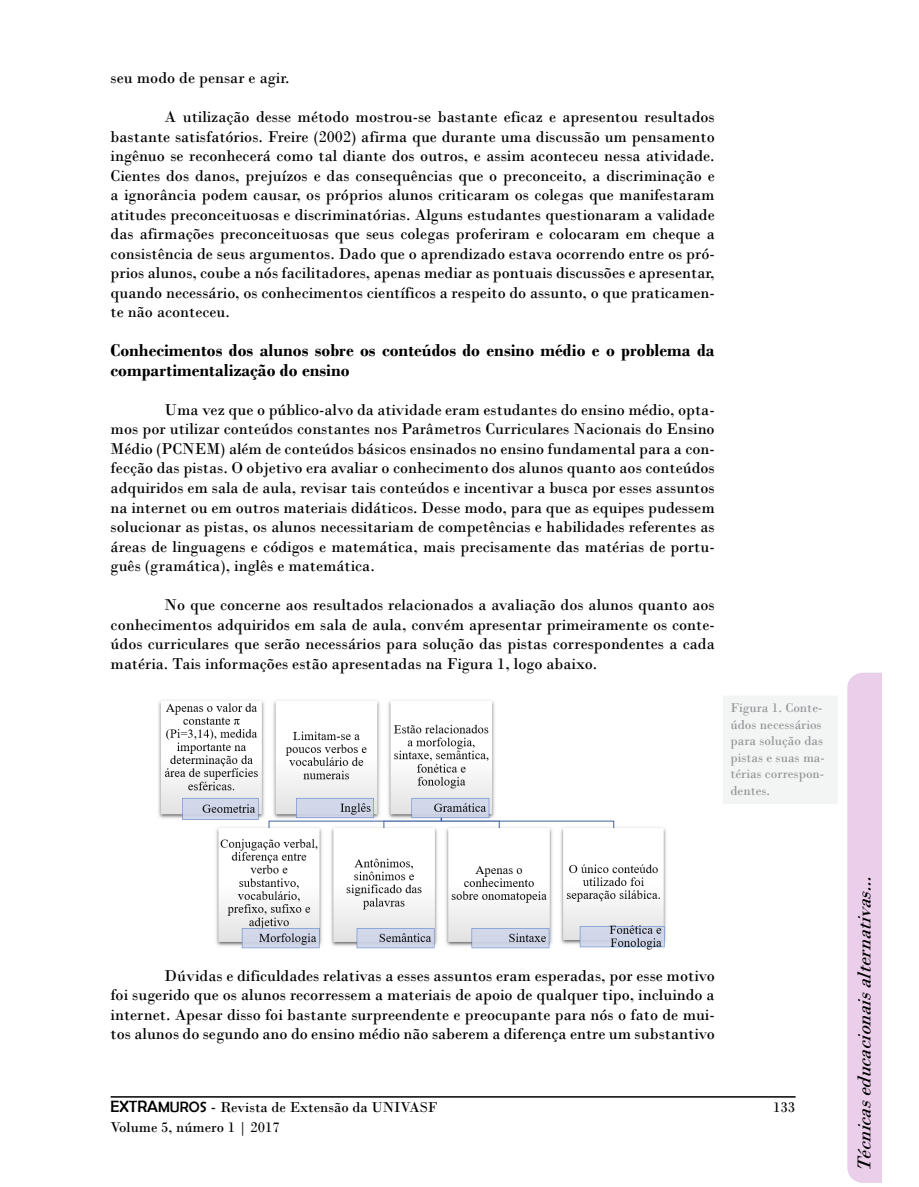
<style>
.page{position:relative;width:919px;height:1187px;background:#fff}
.page>*{position:absolute;margin:0;border:0;box-sizing:border-box;transform-origin:0 0}
.t1{font:italic 19.5px "Bodoni";color:#000}
.t2{font:700 18px/19.5px "Bodoni";color:#000}
.t3{font:16.5px/19.5px "Bodoni";color:#000;text-align:justify}
.t4{font:15px/19.5px "Bodoni";color:#000}
.t5{font:13.5px "Bodoni";color:#939598}
.s1{font-family:"Berlin Sans FB";font-size:16.5px}
.s2{font-family:"Berlin Sans FB"}
.s3{font-size:16.5px}
</style>
<div class="page">
<hr style="left:111px;top:1096px;width:684px;height:1px;background:#000">
<div style="left:847px;top:672px;width:34px;height:510px;background:#eaceea"></div>
<hr style="left:869px;top:785px;width:2px;height:387px;background:#fff">
<img style="left:158px;top:700px;width:508px;height:250px">
<div style="left:726px;top:699px;width:107px;height:101px;background:#f3f4f4"></div>
<div style="left:722px;top:695px;width:115px;height:109px;border:8px solid #f3f4f4"></div>
<p class="t3" style="left:111px;top:68px;width:180px">seu modo de pensar e agir.</p>
<p class="t3" style="left:111px;top:107px;width:605px;text-indent:54px">A utilização desse método mostrou-se bastante eficaz e apresentou resultados bastante satisfatórios. Freire (2002) afirma que durante uma discussão um pensamento ingênuo se reconhecerá como tal diante dos outros e, assim aconteceu nessa atividade.<br>Cientes dos danos, prejuízos e das consequências que o preconceito a, discriminação e a ignorância podem causar, os próprios alunos criticaram os colegas que manifestaram atitudes preconceituosas e discriminatórias. Alguns estudantes questionaram a validade das afirmações preconceituosas que seus colegas proferiram e colocaram em cheque a</p>
<p class="t3" style="left:111px;top:263px;width:605px">prios alunos, coube a nós facilitadores, apenas mediar as pontuais discussões e apresentar,</p>
<p class="t3" style="left:111px;top:244px;width:605px">consistência de seus argumentos. Dado que o aprendizado estava ocorrendo entre os pró-</p>
<p class="t3" style="left:111px;top:283px;width:605px">quando necessário, os conhecimentos científicos a respeito do assunto o, que praticamen-</p>
<p class="t3" style="left:111px;top:302px;width:121px">te não aconteceu.</p>
<p class="t2" style="left:111px;top:341px;width:605px">Conhecimentos dos alunos sobre os conteúdos do ensino médio oe problema da compartimentalização do ensino</p>
<p class="t3" style="left:165px;top:400px;width:551px">Uma vez que o público-alvo da atividade eram estudantes do ensino médio, opta-</p>
<p class="t3" style="left:111px;top:419px;width:605px">mos por utilizar conteúdos constantes nos Parâmetros Curriculares Nacionais do Ensino</p>
<p class="t3" style="left:111px;top:439px;width:605px">Médio (PCNEM) além de conteúdos básicos ensinados no ensino fundamental para a con-</p>
<p class="t3" style="left:111px;top:478px;width:605px">adquiridos em sala de aula, revisar tais conteúdos e incentivar a busca por esses assuntos na internet ou em outros materiais didáticos. Desse modo, para que as equipes pudessem solucionar as pistas, os alunos necessitariam de competências e habilidades referentes as</p>
<p class="t3" style="left:111px;top:556px;width:266px">guês (gramática ,) inglês e matemática.</p>
<p class="t3" style="left:111px;top:458px;width:605px">fecção das pistas O. objetivo era avaliar o conhecimento dos alunos quanto aos conteúdos</p>
<p class="t3" style="left:111px;top:536px;width:605px">áreas de linguagens e códigos e matemática, mais precisamente das matérias de portu-</p>
<p class="t3" style="left:165px;top:595px;width:551px">No que concerne aos resultados relacionados a avaliação dos alunos quanto aos</p>
<p class="t3" style="left:111px;top:634px;width:605px">údos curriculares que serão necessários para solução das pistas correspondentes a cada</p>
<p class="t3" style="left:111px;top:614px;width:605px">conhecimentos adquiridos em sala de aula, convém apresentar primeiramente os conte-</p>
<p class="t3" style="left:111px;top:653px;width:488px">matéria. Tais informações estão apresentadas na Figura 1, logo abaixo.</p>
<p class="t5" style="left:730px;top:699px;width:94px">Figura 1. Conte-</p>
<p class="t5" style="left:730px;top:732px;width:94px">para solução das</p>
<p class="t5" style="left:730px;top:782px;width:41px">dentes.</p>
<p class="t5" style="left:730px;top:716px;width:93px">údos necessários</p>
<p class="t5" style="left:730px;top:749px;width:96px">pistas e suas ma-</p>
<p class="t5" style="left:730px;top:765px;width:95px">térias correspon-</p>
<p class="t3" style="left:111px;top:965px;width:605px;text-align:right">Dúvidas e dificuldades relativas a esses assuntos eram esperadas, por esse motivo<br>foi sugerido que os alunos recorressem a materiais de apoio de qualquer tipo, incluindo a</p>
<p class="t3" style="left:111px;top:1024px;width:605px">tos alunos do segundo ano do ensino médio não saberem a diferença entre um substantivo</p>
<p class="t3" style="left:111px;top:1004px;width:605px">internet. Apesar disso foi bastante surpreendente e preocupante para nós o fato de mui-</p>
<p class="t4" style="left:111px;top:1097px;width:328px"><span class="s1">EXTRA</span><span class="s2">MUROS</span> <span class="s3">-</span> Revista de Extensão da UNIVASF<br>Volume 5, número |1 2017</p>
<p class="t4" style="left:773px;top:1097px;width:24px">133</p>
<p class="t1" style="left:852px;top:892px;width:26px;rotate:-90deg">...</p>
<p class="t1" style="left:852px;top:989px;width:107px;rotate:-90deg">alternativas</p>
<p class="t1" style="left:852px;top:1172px;width:188px;rotate:-90deg">Técnicas educacionais</p>
</div>
